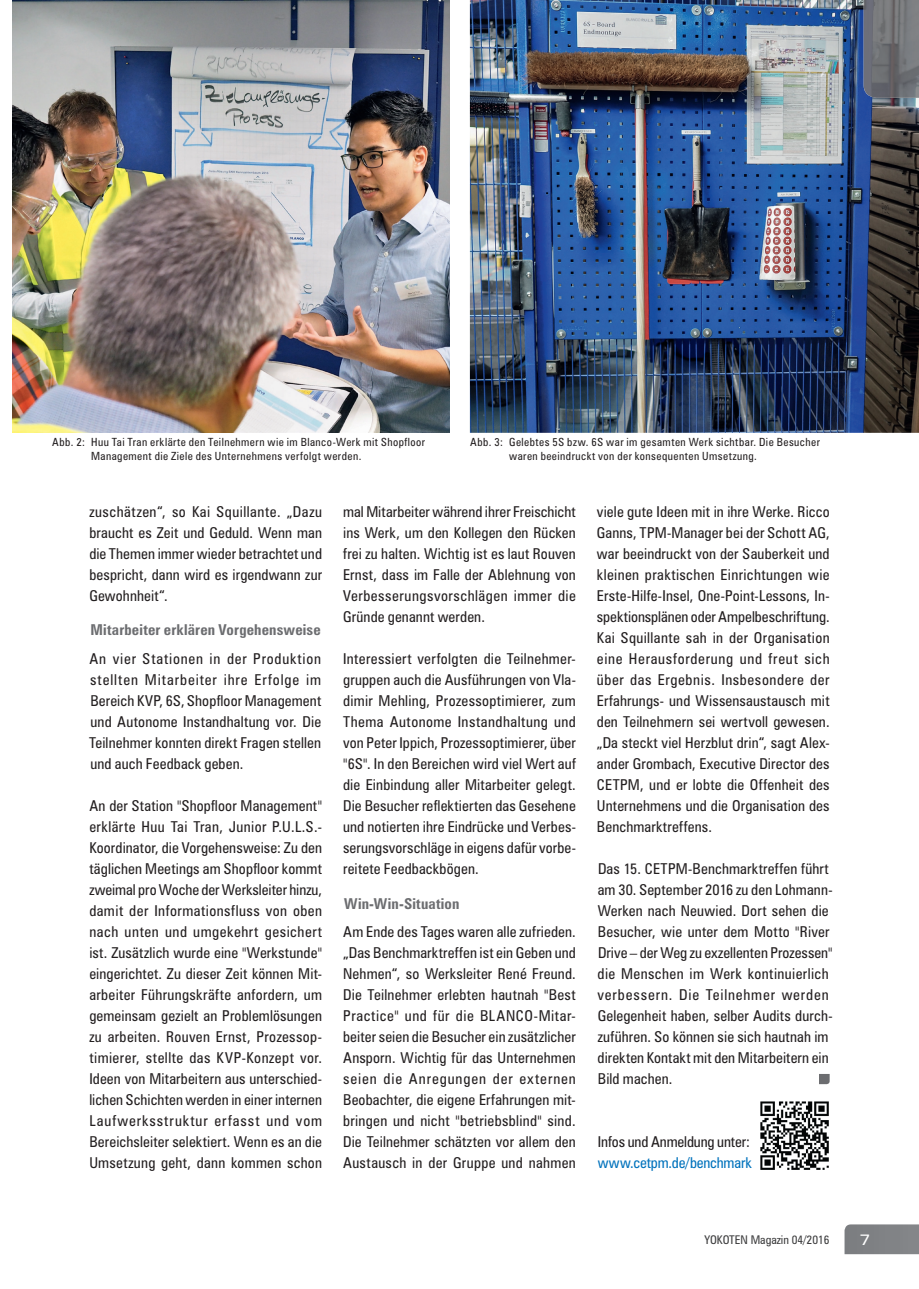
<style>
.page{position:relative;width:919px;height:1289px;background:#fff}
.page>*{position:absolute;margin:0;border:0;box-sizing:border-box;transform-origin:0 0}
.t1{font:condensed 15px/21px "Zurich BT";letter-spacing:.01em;color:#231f20;text-align:justify}
.t2{font:700 condensed 15px "Zurich BT";letter-spacing:.01em;color:#6c6d70}
.t3{font:condensed 15px "Zurich BT";letter-spacing:-.01em;color:#231f20}
.t4{font:condensed 15px "Zurich BT";letter-spacing:-.01em;color:#0072bc}
.t5{font:expanded 15px "Zurich BT";color:#fff}
.t6{font:condensed 12px "Zurich BT";color:#3e3e3f}
.t7{font:condensed 11.25px/13.5px "Zurich BT";letter-spacing:.04em;color:#231f20}
</style>
<div class="page">
<img style="left:13px;top:0;width:436px;height:433px">
<img style="left:470px;top:0;width:448px;height:433px">
<svg style="left:819px;top:1074px;width:10px;height:10px"></svg>
<img style="left:760px;top:1101px;width:69px;height:69px">
<img style="left:863px;top:0;width:55px;height:98px">
<div style="left:844px;top:1224px;width:74px;height:30px;background:#808285"></div>
<p class="t7" style="left:91px;top:435px;width:335px;text-indent:-39px">Abb. 2: Huu Tai Tran erklärte den Teilnehmern wie im Blanco-Werk mit Shopfloor<br>Management die Ziele des Unternehmens verfolgt werden.</p>
<p class="t7" style="left:509px;top:435px;width:312px;text-indent:-39px">Abb. 3: Gelebtes 5S bzw. 6S war im gesamten Werk sichtbar. Die Besucher waren beeindruckt von der konsequenten Umsetzung.</p>
<p class="t1" style="left:89px;top:501px;width:234px">zuschätzen“, so Kai Squillante. „Dazu braucht es Zeit und Geduld. Wenn man die Themen immer wieder betrachtet und bespricht, dann wird es irgendwann zur Gewohnheit“.</p>
<p class="t2" style="left:90px;top:621px;width:232px">Mitarbeiter erklären Vorgehensweise</p>
<p class="t1" style="left:89px;top:648px;width:233px">An vier Stationen in der Produktion stellten Mitarbeiter ihre Erfolge im Bereich KVP, 6S, Shopfloor Management und Autonome Instandhaltung vor. Die Teilnehmer konnten direkt Fragen stellen und auch Feedback geben.</p>
<p class="t1" style="left:89px;top:795px;width:234px">An der Station "Shopfloor Management" erklärte Huu Tai Tran, Junior P.U.L.S.- Koordinator, die Vorgehensweise: Zu den täglichen Meetings am Shopfloor kommt zweimal pro Woche der Werksleiter hinzu, damit der Informationsfluss von oben nach unten und umgekehrt gesichert ist. Zusätzlich wurde eine "Werkstunde" eingerichtet. Zu dieser Zeit können Mit&shy;arbeiter Führungskräfte anfordern, um gemeinsam gezielt an Problemlösungen zu arbeiten. Rouven Ernst, Prozessop&shy;timierer, stellte das KVP-Konzept vor.<br>Ideen von Mitarbeitern aus unterschied&shy;lichen Schichten werden in einer internen Laufwerksstruktur erfasst und vom Bereichsleiter selektiert. Wenn es an die Umsetzung geht, dann kommen schon</p>
<p class="t1" style="left:343px;top:501px;width:234px">mal Mitarbeiter während ihrer Freischicht ins Werk, um den Kollegen den Rücken frei zu halten. Wichtig ist es laut Rouven Ernst, dass im Falle der Ablehnung von Verbesserungsvorschlägen immer die Gründe genannt werden.</p>
<p class="t1" style="left:343px;top:648px;width:234px">Interessiert verfolgten die Teilnehmer&shy;gruppen auch die Ausführungen von Vla&shy;dimir Mehling, Prozessoptimierer, zum Thema Autonome Instandhaltung und von Peter Ippich, Prozessoptimierer, über "6S". In den Bereichen wird viel Wert auf die Einbindung aller Mitarbeiter gelegt.<br>Die Besucher reflektierten das Gesehene und notierten ihre Eindrücke und Verbes&shy;serungsvorschläge in eigens dafür vorbe&shy;reitete Feedbackbögen.</p>
<p class="t2" style="left:344px;top:894px;width:117px">Win-Win-Situation</p>
<p class="t1" style="left:343px;top:921px;width:234px">Am Ende des Tages waren alle zufrieden. „Das Benchmarktreffen ist ein Geben und Nehmen“, so Werksleiter René Freund.<br>Die Teilnehmer erlebten hautnah "Best Practice" und für die BLANCO-Mitar&shy;beiter seien die Besucher ein zusätzlicher Ansporn. Wichtig für das Unternehmen seien die Anregungen der externen Beobachter, die eigene Erfahrungen mit&shy;bringen und nicht "betriebsblind" sind.<br>Die Teilnehmer schätzten vor allem den Austausch in der Gruppe und nahmen</p>
<p class="t1" style="left:597px;top:501px;width:234px">viele gute Ideen mit in ihre Werke. Ricco Ganns, TPM-Manager bei der Schott AG, war beeindruckt von der Sauberkeit und kleinen praktischen Einrichtungen wie Erste-Hilfe-Insel, One-Point-Lessons, In&shy;spektionsplänen oder Ampelbeschriftung.<br>Kai Squillante sah in der Organisation eine Herausforderung und freut sich über das Ergebnis. Insbesondere der Erfahrungs- und Wissensaustausch mit den Teilnehmern sei wertvoll gewesen. „Da steckt viel Herzblut drin“, sagt Alex&shy;ander Grombach, Executive Director des CETPM, und er lobte die Offenheit des Unternehmens und die Organisation des Benchmarktreffens.</p>
<p class="t1" style="left:597px;top:858px;width:236px;text-align:left">Das 15. CETPM-Benchmarktreffen führt am 30. September 2016 zu den Lohmann-Werken nach Neuwied. Dort sehen die Besucher, wie unter dem Motto "River Drive – der Weg zu exzellenten Prozessen" die Menschen im Werk kontinuierlich verbessern. Die Teilnehmer werden Gelegenheit haben, selber Audits durch&shy;zuführen. So können sie sich hautnah im direkten Kontakt mit den Mitarbeitern ein Bild machen.</p>
<p class="t3" style="left:598px;top:1132px;width:153px">Infos und Anmeldung unter:</p>
<p class="t4" style="left:597px;top:1153px;width:155px">www.cetpm.de/benchmark</p>
<p class="t6" style="left:704px;top:1232px;width:127px">YOKOTEN Magazin 04/2016</p>
<p class="t5" style="left:859px;top:1230px;width:12px">7</p>
</div>
